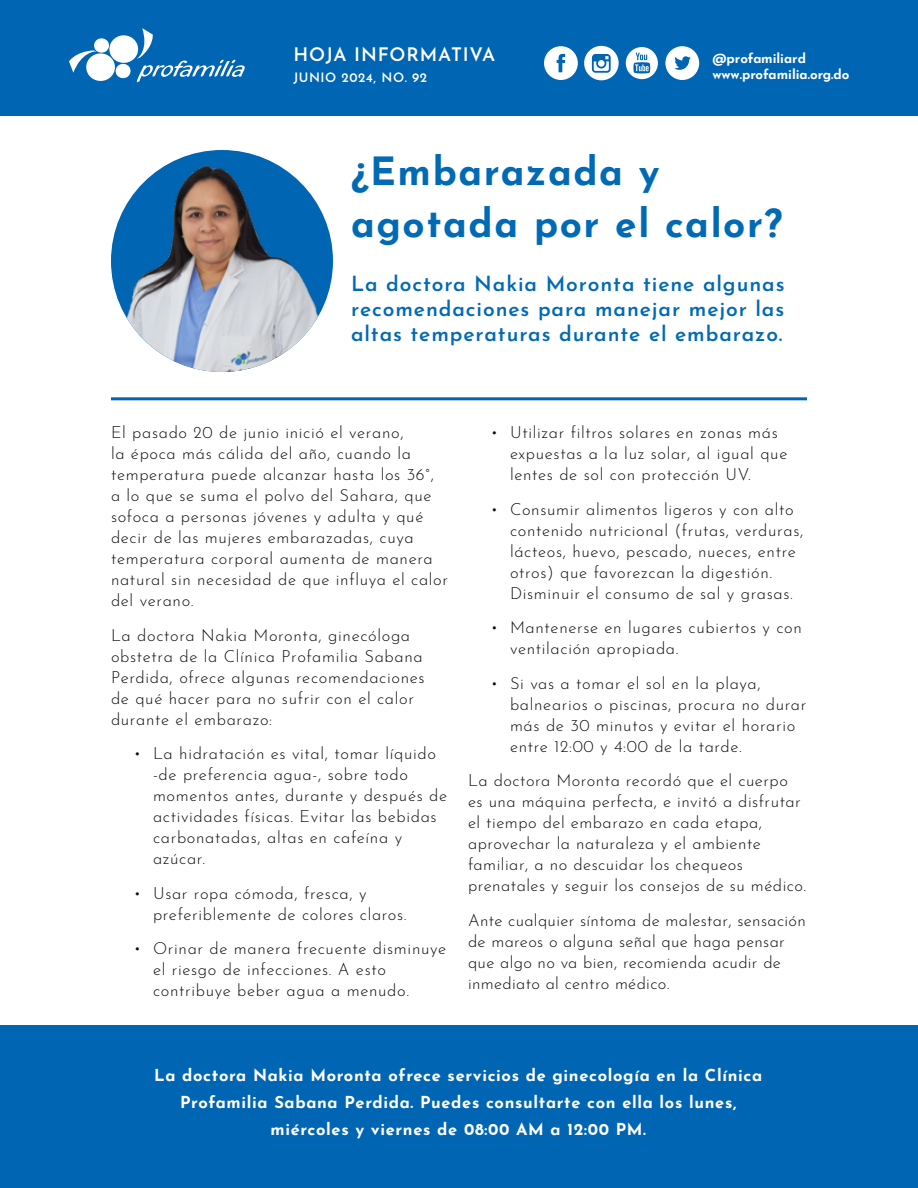
<style>
.page{position:relative;width:918px;height:1188px;background:#fff}
.page>*{position:absolute;margin:0;border:0;box-sizing:border-box;transform-origin:0 0}
.t1{font:700 38.85px/52.2px "Josefin Sans";letter-spacing:.04em;color:#006ab5}
.t2{font:100 21px/25.2px "Josefin Sans";letter-spacing:.045em;color:#006ab5;text-align:justify}
.t3{font:100 18.75px "Josefin Sans";letter-spacing:.045em;color:#fff}
.t4{font:300 16.5px/21px "Josefin Sans";letter-spacing:.04em;color:#0d0d0d}
.t5{font:700 16.5px/27px "Josefin Sans";letter-spacing:.04em;color:#fff;text-align:center}
.t6{font:300 16.5px/21px "Josefin Sans";letter-spacing:.02em;color:#0d0d0d}
.t7{font:700 13.35px/16px "Josefin Sans";color:#fff}
.t8{font:100 13.05px "Josefin Sans";letter-spacing:.045em;color:#fff}
</style>
<div class="page">
<div style="left:0;top:1025px;width:918px;height:163px;background:#0065b2"></div>
<div style="left:0;top:0;width:918px;height:115px;background:#0065b2"></div>
<svg style="left:69px;top:28px;width:176px;height:55px"></svg>
<svg style="left:626px;top:47px;width:32px;height:32px"></svg>
<svg style="left:665px;top:46px;width:34px;height:34px"></svg>
<svg style="left:584px;top:46px;width:35px;height:34px"></svg>
<svg style="left:544px;top:46px;width:34px;height:34px"></svg>
<img style="left:111px;top:150px;width:222px;height:222px;border-radius:111px">
<hr style="left:111px;top:397px;width:696px;height:3px;background:#0065b2">
<p class="t3" style="left:293px;top:41px;width:204px">HOJA INFORMATIVA</p>
<p class="t8" style="left:293px;top:67px;width:135px">JUNIO 2024, NO. 92</p>
<p class="t7" style="left:712px;top:48px;width:139px">@profamiliard www.profamilia.org.do</p>
<h1 class="t1" style="left:351px;top:139px;width:433px">¿Embarazada y agotada por el calor?</h1>
<p class="t2" style="left:351px;top:269px;width:435px">La doctora Nakia Moronta tiene algunas recomendaciones para manejar mejor las altas temperaturas durante el embarazo.</p>
<p class="t4" style="left:111px;top:420px;width:339px">El pasado 20 de junio inició el verano,<br>la época más cálida del año, cuando la temperatura puede alcanzar hasta los 36°,<br>a lo que se suma el polvo del Sahara, que sofoca a personas jóvenes y adulta y qué decir de las mujeres embarazadas, cuya temperatura corporal aumenta de manera natural sin necesidad de que influya el calor del verano.</p>
<p class="t4" style="left:111px;top:623px;width:315px">La doctora Nakia Moronta, ginecóloga obstetra de la Clínica Profamilia Sabana Perdida, ofrece algunas recomendaciones de qué hacer para no sufrir con el calor durante el embarazo:</p>
<p class="t4" style="left:153px;top:741px;width:296px;text-indent:-20px">• La hidratación es vital, tomar líquido -de preferencia agua-, sobre todo momentos antes, durante y después de actividades físicas. Evitar las bebidas carbonatadas, altas en cafeína y azúcar.</p>
<p class="t4" style="left:153px;top:881px;width:255px;text-indent:-20px">• Usar ropa cómoda, fresca, y preferiblemente de colores claros.</p>
<p class="t4" style="left:153px;top:936px;width:295px;text-indent:-20px">• Orinar de manera frecuente disminuye el riesgo de infecciones. A esto contribuye beber agua a menudo.</p>
<p class="t4" style="left:510px;top:421px;width:279px;text-indent:-20px">• Utilizar filtros solares en zonas más expuestas a la luz solar, al igual que lentes de sol con protección UV.</p>
<p class="t4" style="left:510px;top:497px;width:295px;text-indent:-20px">• Consumir alimentos ligeros y con alto contenido nutricional (frutas, verduras, lácteos, huevo, pescado, nueces, entre otros) que favorezcan la digestión.<br>Disminuir el consumo de sal y grasas.</p>
<p class="t4" style="left:510px;top:616px;width:293px;text-indent:-20px">• Mantenerse en lugares cubiertos y con ventilación apropiada.</p>
<p class="t4" style="left:510px;top:671px;width:298px;text-indent:-20px">• Si vas a tomar el sol en la playa, balnearios o piscinas, procura no durar más de 30 minutos y evitar el horario entre 12:00 y 4:00 de la tarde.</p>
<p class="t4" style="left:468px;top:769px;width:340px">La doctora Moronta recordó que el cuerpo es una máquina perfecta, e invitó a disfrutar el tiempo del embarazo en cada etapa, aprovechar la naturaleza y el ambiente familiar, a no descuidar los chequeos prenatales y seguir los consejos de su médico.</p>
<p class="t6" style="left:468px;top:908px;width:339px">Ante cualquier síntoma de malestar, sensación de mareos o alguna señal que haga pensar que algo no va bien, recomienda acudir de inmediato al centro médico.</p>
<p class="t5" style="left:154px;top:1059px;width:610px">La doctora Nakia Moronta ofrece servicios de ginecología en la Clínica<br>Profamilia Sabana Perdida. Puedes consultarte con ella los lunes, miércoles y viernes de 08:00 AM a 12:00 PM.</p>
</div>
